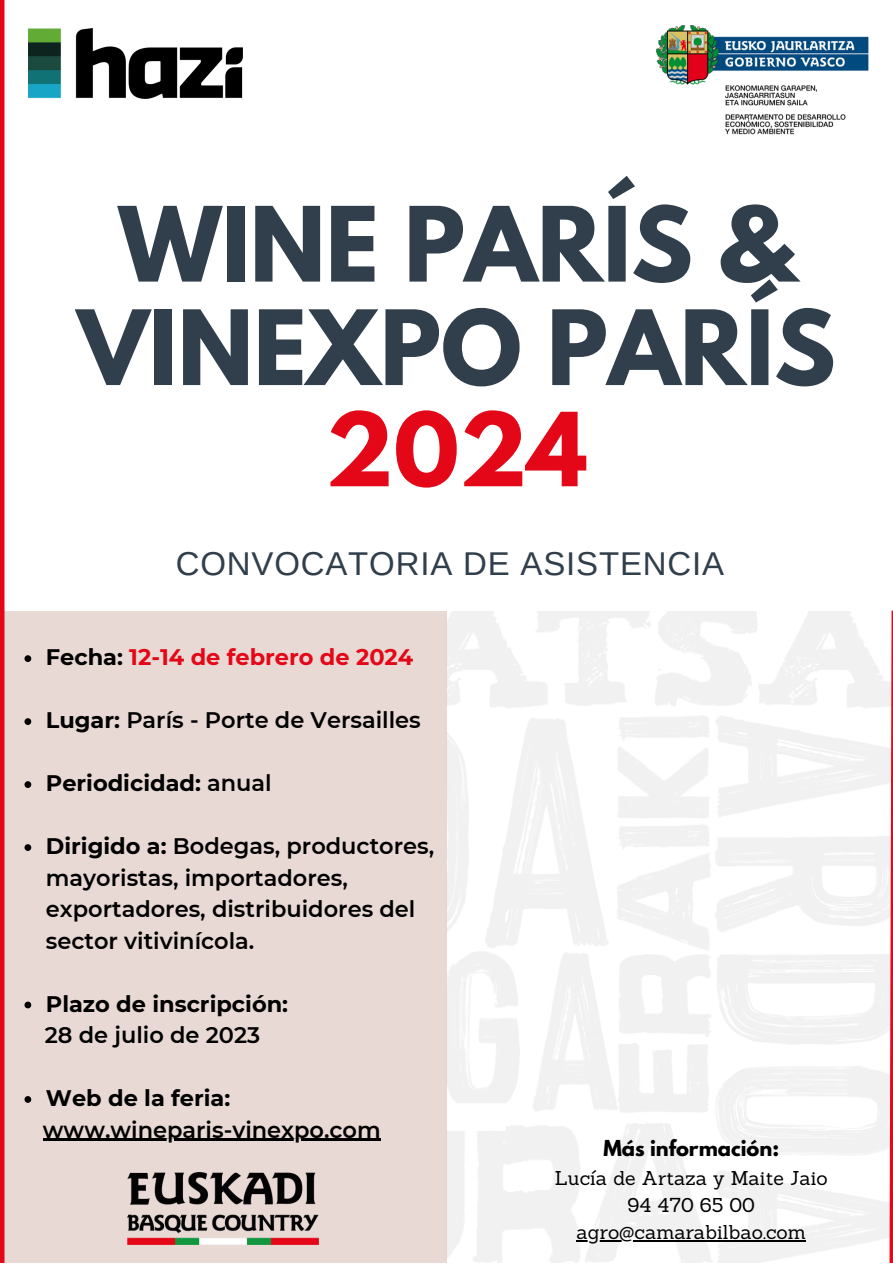
<style>
.page{position:relative;width:893px;height:1264px;background:#fff}
.page>*{position:absolute;margin:0;border:0;box-sizing:border-box;transform-origin:0 0}
.t1{font:700 91.8px/103.4px "League Spartan";color:#303f4b;text-align:center}
.t2{font:700 90.3px "League Spartan";color:#e30717}
.t3{font:33px "Arimo";letter-spacing:.025em;color:#303f4b}
.t4{font:600 22.5px/31.5px "Montserrat";color:#000}
.t5{font:700 22.5px "Montserrat";color:#000}
.t6{font:700 22.5px "Montserrat";color:#e30717}
.t7{font:19.5px "Sanchez";color:#000}
.t8{font:700 19.5px "League Spartan";color:#000}
.s1{color:#000}
.s2{font-weight:700}
.s3{font-weight:600}
</style>
<div class="page">
<img style="left:446px;top:611px;width:441px;height:651px">
<div style="left:0;top:611px;width:446px;height:651px;background:#e8d9d4"></div>
<img style="left:128px;top:1172px;width:190px;height:72px">
<hr style="left:0;top:0;width:4px;height:1262px;background:#e30717">
<img style="left:656px;top:26px;width:213px;height:109px">
<img style="left:28px;top:29px;width:215px;height:69px">
<svg style="left:24px;top:655px;width:7px;height:7px"></svg>
<svg style="left:24px;top:718px;width:7px;height:7px"></svg>
<svg style="left:24px;top:781px;width:7px;height:7px"></svg>
<svg style="left:24px;top:844px;width:7px;height:7px"></svg>
<svg style="left:24px;top:1001px;width:7px;height:7px"></svg>
<svg style="left:24px;top:1096px;width:7px;height:6px"></svg>
<hr style="left:43px;top:1138px;width:338px;height:3px;background:#000">
<svg style="left:887px;top:610px;width:5px;height:652px"></svg>
<hr style="left:576px;top:1240px;width:229px;height:1px;background:#000">
<p class="t1" style="left:77px;top:205px;width:759px">WINE PARÍS &amp;<br>VINEXPO PARÍS</p>
<p class="t2" style="left:325px;top:405px;width:263px">2024</p>
<p class="t3" style="left:176px;top:545px;width:550px">CONVOCATORIA DE ASISTENCIA</p>
<p class="t6" style="left:46px;top:643px;width:369px"><span class="s1">Fecha:</span> 12-14 de febrero de 2024</p>
<p class="t4" style="left:46px;top:704px;width:376px"><span class="s2">Lugar:</span> París - Porte de Versailles</p>
<p class="t5" style="left:46px;top:769px;width:227px">Periodicidad: <span class="s3">anual</span></p>
<p class="t4" style="left:46px;top:830px;width:390px"><span class="s2">Dirigido a:</span> Bodegas, productores, mayoristas, importadores, exportadores, distribuidores del sector vitivinícola.</p>
<p class="t5" style="left:46px;top:989px;width:244px">Plazo de inscripción:</p>
<p class="t4" style="left:45px;top:1019px;width:217px">28 de julio de 2023</p>
<p class="t5" style="left:46px;top:1084px;width:186px">Web de la feria:</p>
<p class="t4" style="left:43px;top:1113px;width:339px">www.wineparis-vinexpo.com</p>
<p class="t8" style="left:603px;top:1138px;width:177px">Más información:</p>
<p class="t7" style="left:555px;top:1165px;width:274px">Lucía de Artaza y Maite Jaio</p>
<p class="t7" style="left:627px;top:1192px;width:129px">94 470 65 00</p>
<p class="t7" style="left:576px;top:1219px;width:231px">agro@camarabilbao.com</p>
</div>
